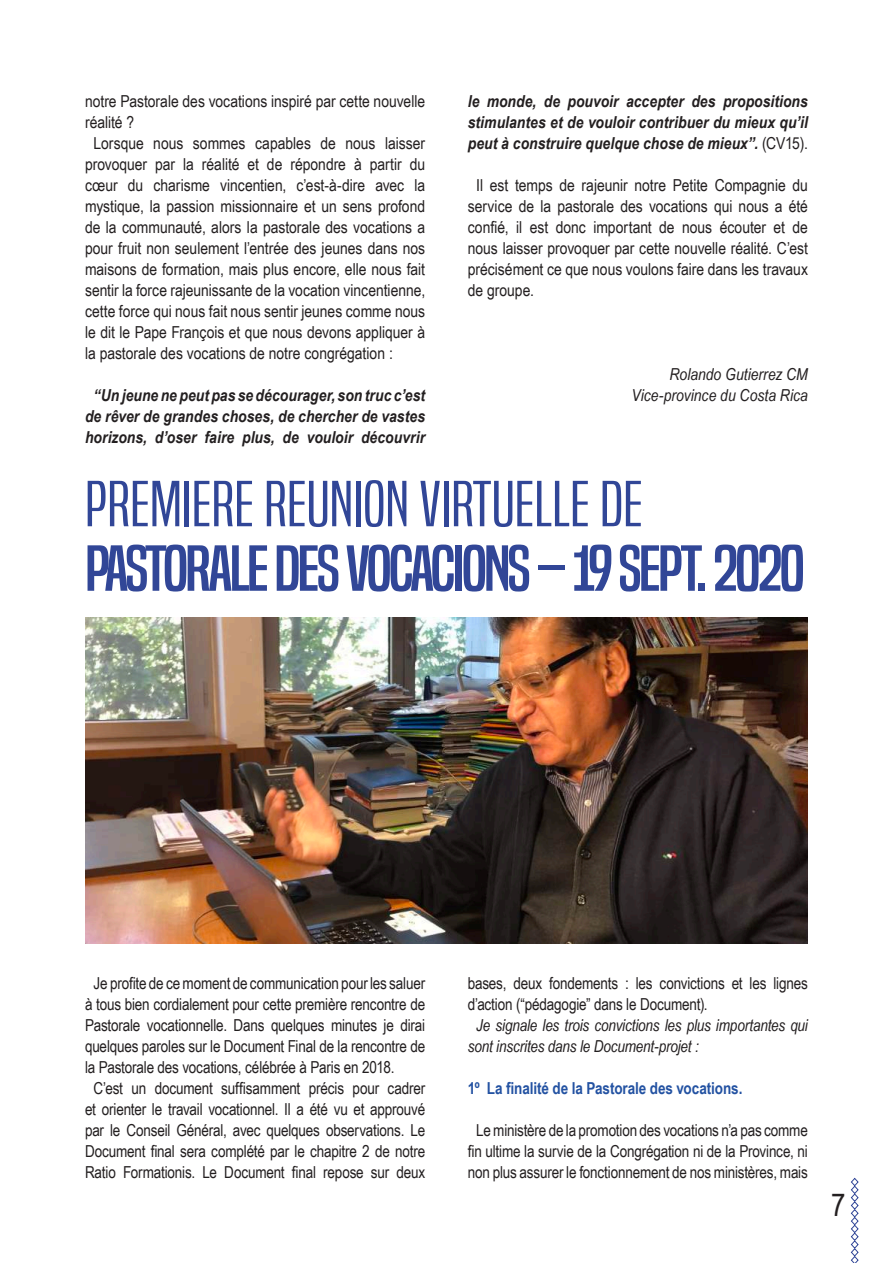
<style>
.page{position:relative;width:893px;height:1263px;background:#fff}
.page>*{position:absolute;margin:0;border:0;box-sizing:border-box;transform-origin:0 0}
.t1{font:60px "Built Titling Rg";letter-spacing:-.04em;color:#314697;scale:1.26 1}
.t2{font:60px "Built Titling Lt";color:#314697;scale:1.36 1}
.t3{font:31.5px "Arial Narrow";color:#231f20}
.t4{font:16.5px/21px "Arial Narrow";letter-spacing:-.01em;color:#231f20;text-align:justify}
.t5{font:italic 700 16.5px/21px "Arial Narrow";color:#231f20;text-align:center}
.t6{font:italic 16.5px/21px "Arial Narrow";letter-spacing:-.01em;color:#231f20;text-align:right}
.t7{font:700 16.5px "Arial Narrow";letter-spacing:-.005em;color:#2352a2}
.s1{font-weight:400;font-style:normal}
</style>
<div class="page">
<svg style="left:850px;top:1177px;width:9px;height:86px"></svg>
<img style="left:85px;top:618px;width:723px;height:326px">
<p class="t4" style="left:85px;top:90px;width:342px">notre Pastorale des vocations inspiré par cette nouvelle</p>
<p class="t4" style="left:85px;top:111px;width:51px">réalité ?</p>
<p class="t4" style="left:94px;top:132px;width:333px">Lorsque nous sommes capables de nous laisser</p>
<p class="t4" style="left:85px;top:153px;width:342px">provoquer par la réalité et de répondre à partir du</p>
<p class="t4" style="left:85px;top:174px;width:342px">cœur du charisme vincentien, c’est-à-dire avec la</p>
<p class="t4" style="left:85px;top:195px;width:342px">mystique, la passion missionnaire et un sens profond</p>
<p class="t4" style="left:85px;top:216px;width:342px">de la communauté, alors la pastorale des vocations a</p>
<p class="t4" style="left:85px;top:237px;width:342px">pour fruit non seulement l’entrée des jeunes dans nos</p>
<p class="t4" style="left:85px;top:258px;width:342px">maisons de formation, mais plus encore, elle nous fait</p>
<p class="t4" style="left:85px;top:279px;width:342px">sentir la force rajeunissante de la vocation vincentienne,</p>
<p class="t4" style="left:85px;top:300px;width:342px">cette force qui nous fait nous sentir jeunes comme nous</p>
<p class="t4" style="left:85px;top:321px;width:342px">le dit le Pape François et que nous devons appliquer à</p>
<p class="t4" style="left:85px;top:342px;width:309px">la pastorale des vocations de notre congrégation :</p>
<p class="t5" style="left:85px;top:383px;width:342px">“Un jeune ne peut pas se décourager, son truc c’est de rêver de grandes choses, de chercher de vastes horizons, d’oser faire plus, de vouloir découvrir</p>
<p class="t5" style="left:468px;top:89px;width:342px;text-align:justify">le monde, de pouvoir accepter des propositions stimulantes et de vouloir contribuer du mieux qu’il peut à construire quelque chose de mieux”. <span class="s1">(CV15).</span></p>
<p class="t4" style="left:468px;top:174px;width:342px;text-indent:9px">Il est temps de rajeunir notre Petite Compagnie du service de la pastorale des vocations qui nous a été confié, il est donc important de nous écouter et de nous laisser provoquer par cette nouvelle réalité. C’est précisément ce que nous voulons faire dans les travaux de groupe.</p>
<p class="t6" style="left:631px;top:363px;width:178px">Rolando Gutierrez CM<br>Vice-province du Costa Rica</p>
<h1 class="t2" style="left:85px;top:468px;width:412px">PREMIERE REUNION VIRTUELLE DE</h1>
<h1 class="t1" style="left:85px;top:533px;width:573px">PASTORALE DES VOCACIONS – 19 sept. 2020</h1>
<p class="t4" style="left:94px;top:972px;width:333px">Je profite de ce moment de communication pour les saluer</p>
<p class="t4" style="left:85px;top:993px;width:342px">à tous bien cordialement pour cette première rencontre de</p>
<p class="t4" style="left:85px;top:1014px;width:342px">Pastorale vocationnelle. Dans quelques minutes je dirai</p>
<p class="t4" style="left:85px;top:1035px;width:342px">quelques paroles sur le Document Final de la rencontre de</p>
<p class="t4" style="left:85px;top:1056px;width:311px">la Pastorale des vocations, célébrée à Paris en 2018.</p>
<p class="t4" style="left:94px;top:1077px;width:333px">C’est un document suffisamment précis pour cadrer</p>
<p class="t4" style="left:85px;top:1098px;width:342px">et orienter le travail vocationnel. Il a été vu et approuvé</p>
<p class="t4" style="left:85px;top:1119px;width:342px">par le Conseil Général, avec quelques observations. Le</p>
<p class="t4" style="left:85px;top:1140px;width:342px">Document final sera complété par le chapitre 2 de notre</p>
<p class="t4" style="left:85px;top:1161px;width:342px">Ratio Formationis. Le Document final repose sur deux</p>
<p class="t4" style="left:468px;top:972px;width:342px">bases, deux fondements : les convictions et les lignes d’action (“pédagogie” dans le Document).</p>
<p class="t6" style="left:468px;top:1014px;width:342px;text-align:left;text-indent:9px">Je signale les trois convictions les plus importantes qui sont inscrites dans le Document-projet :</p>
<p class="t7" style="left:468px;top:1075px;width:276px">1º La finalité de la Pastorale des vocations.</p>
<p class="t4" style="left:468px;top:1119px;width:342px;text-align:center">Le ministère de la promotion des vocations n’a pas comme fin ultime la survie de la Congrégation ni de la Province, ni non plus assurer le fonctionnement de nos ministères, mais</p>
<h2 class="t3" style="left:831px;top:1181px;width:16px">7</h2>
</div>
